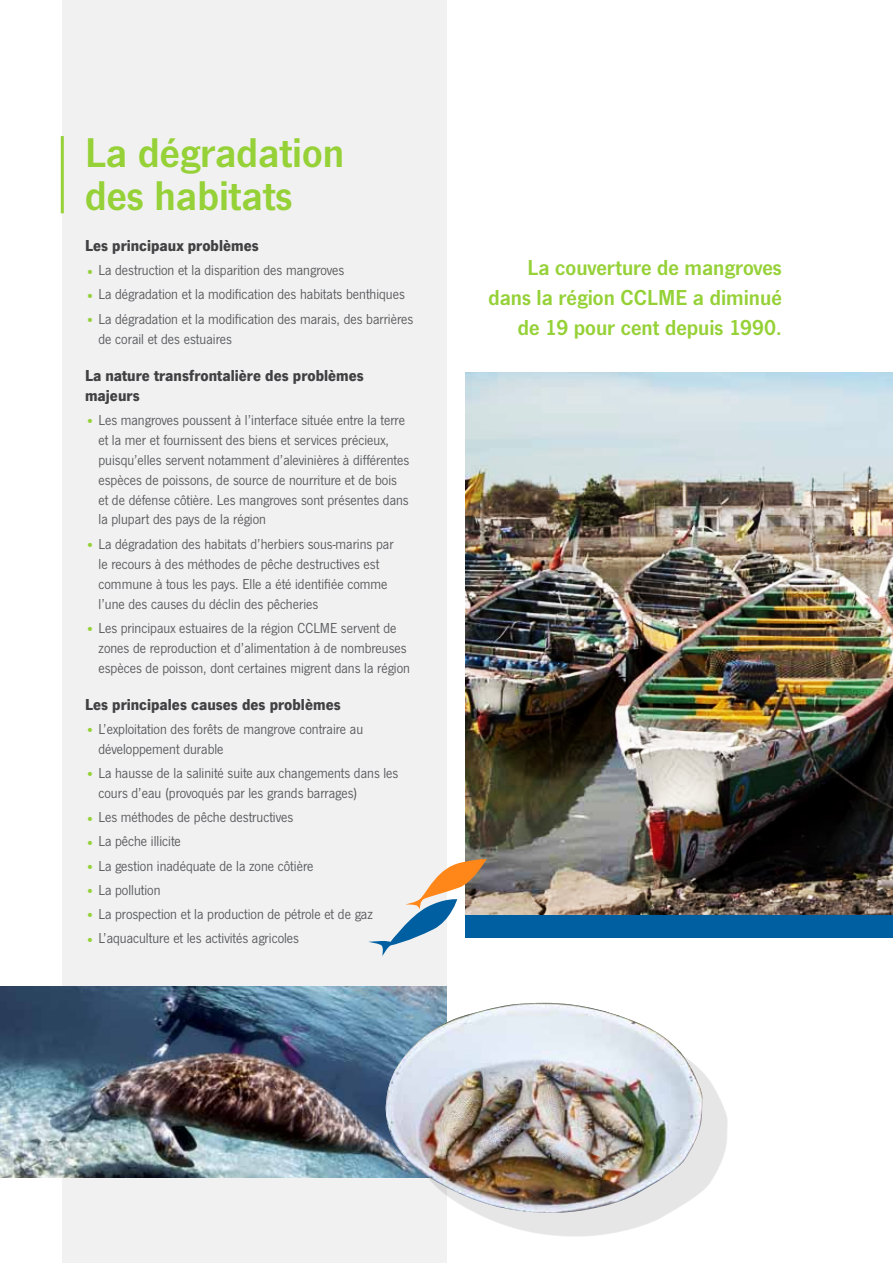
<style>
.page{position:relative;width:893px;height:1263px;background:#fff}
.page>*{position:absolute;margin:0;border:0;box-sizing:border-box;transform-origin:0 0}
.t1{font:600 43.2px/43.2px "News Gothic T";color:#95d137}
.t2{font:600 22.5px/30px "News Gothic T";color:#95d137;text-align:right}
.t3{font:700 16.5px/20px "News Gothic T";color:#414042}
.t4{font:15px/20px "News Gothic T";color:#58595b}
.s1{font-weight:700;color:#95d137}
</style>
<div class="page">
<img style="left:466px;top:372px;width:427px;height:543px">
<div style="left:62px;top:0;width:384px;height:1263px;background:#f1f1f2"></div>
<hr style="left:61px;top:136px;width:3px;height:77px;background:#95d137">
<div style="left:466px;top:915px;width:427px;height:23px;background:#005fa0"></div>
<svg style="left:368px;top:858px;width:118px;height:98px"></svg>
<img style="left:0;top:986px;width:446px;height:192px">
<div style="left:410px;top:1026px;width:317px;height:210px;background:#000;opacity:.1"></div>
<img style="left:385px;top:1003px;width:318px;height:210px">
<h1 class="t1" style="left:85px;top:131px;width:261px">La dégradation des habitats</h1>
<p class="t3" style="left:85px;top:235px;width:175px">Les principaux problèmes</p>
<p class="t4" style="left:85px;top:260px;width:261px"><span class="s1">•</span> La destruction et la disparition des mangroves</p>
<p class="t4" style="left:85px;top:284px;width:321px"><span class="s1">•</span> La dégradation et la modification des habitats benthiques</p>
<p class="t4" style="left:99px;top:308px;width:316px;text-indent:-13px"><span class="s1">•</span> La dégradation et la modification des marais, des barrières de corail et des estuaires</p>
<p class="t3" style="left:85px;top:365px;width:280px">La nature transfrontalière des problèmes majeurs</p>
<p class="t4" style="left:99px;top:409px;width:312px;text-indent:-13px"><span class="s1">•</span> Les mangroves poussent à l’interface située entre la terre et la mer et fournissent des biens et services précieux, puisqu’elles servent notamment d’alevinières à différentes espèces de poissons, de source de nourriture et de bois et de défense côtière. Les mangroves sont présentes dans la plupart des pays de la région</p>
<p class="t4" style="left:99px;top:533px;width:297px;text-indent:-13px"><span class="s1">•</span> La dégradation des habitats d’herbiers sous-marins par le recours à des méthodes de pêche destructives est commune à tous les pays. Elle a été identifiée comme l’une des causes du déclin des pêcheries</p>
<p class="t4" style="left:99px;top:617px;width:313px;text-indent:-13px"><span class="s1">•</span> Les principaux estuaires de la région CCLME servent de zones de reproduction et d’alimentation à de nombreuses espèces de poisson, dont certaines migrent dans la région</p>
<p class="t3" style="left:85px;top:694px;width:257px">Les principales causes des problèmes</p>
<p class="t4" style="left:99px;top:719px;width:266px;text-indent:-13px"><span class="s1">•</span> L’exploitation des forêts de mangrove contraire au développement durable</p>
<p class="t4" style="left:99px;top:763px;width:301px;text-indent:-13px"><span class="s1">•</span> La hausse de la salinité suite aux changements dans les cours d’eau (provoqués par les grands barrages)</p>
<p class="t4" style="left:85px;top:807px;width:210px"><span class="s1">•</span> Les méthodes de pêche destructives</p>
<p class="t4" style="left:85px;top:831px;width:97px"><span class="s1">•</span> La pêche illicite</p>
<p class="t4" style="left:85px;top:855px;width:230px"><span class="s1">•</span> La gestion inadéquate de la zone côtière</p>
<p class="t4" style="left:85px;top:879px;width:77px"><span class="s1">•</span> La pollution</p>
<p class="t4" style="left:85px;top:904px;width:289px"><span class="s1">•</span> La prospection et la production de pétrole et de gaz</p>
<p class="t4" style="left:85px;top:928px;width:216px"><span class="s1">•</span> L’aquaculture et les activités agricoles</p>
<h2 class="t2" style="left:488px;top:252px;width:295px">La couverture de mangroves dans la région CCLME a diminué de 19 pour cent depuis 1990.</h2>
</div>
